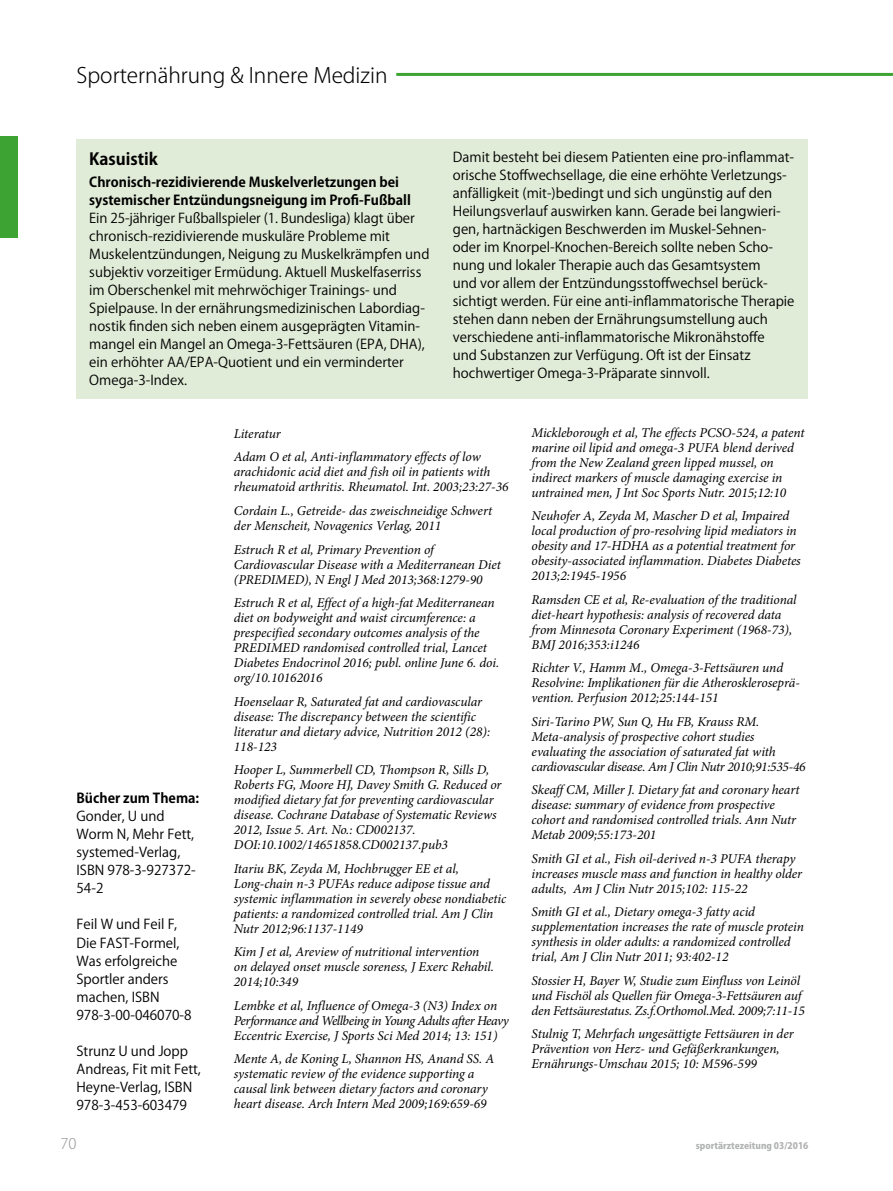
<style>
.page{position:relative;width:893px;height:1191px;background:#fff}
.page>*{position:absolute;margin:0;border:0;box-sizing:border-box;transform-origin:0 0}
.t1{font:300 21px "Koz Go Pro";color:#000}
.t2{font:700 16.5px "Koz Go Pro";color:#000}
.t3{font:300 14.7px "Koz Go Pro";color:#9c9d9d}
.t4{font:italic 13.5px/15px "Minion Pro";letter-spacing:-.005em;color:#000}
.t5{font:13.5px/18px "Koz Go Pro";color:#000}
.t6{font:700 13.5px/18px "Koz Go Pro";color:#000}
.t7{font:800 9px "Koz Go Pro";color:#b1b2b3}
</style>
<div class="page">
<div style="left:77px;top:139px;width:731px;height:260px;background:#e1ecd8"></div>
<div style="left:0;top:136px;width:18px;height:102px;background:#3da434"></div>
<hr style="left:396px;top:73px;width:497px;height:3px;background:#3da434">
<h1 class="t1" style="left:77px;top:61px;width:312px">Sporternährung &amp; Innere Medizin</h1>
<p class="t2" style="left:89px;top:148px;width:70px">Kasuistik</p>
<p class="t6" style="left:89px;top:174px;width:323px">Chronisch-rezidivierende Muskelverletzungen bei systemischer Entzündungsneigung im Profi-Fußball</p>
<p class="t5" style="left:89px;top:209px;width:342px">Ein 25-jähriger Fußballspieler (1. Bundesliga) klagt über chronisch-rezidivierende muskuläre Probleme mit Muskelentzündungen, Neigung zu Muskelkrämpfen und subjektiv vorzeitiger Ermüdung. Aktuell Muskelfaserriss im Oberschenkel mit mehrwöchiger Trainings- und Spielpause. In der ernährungsmedizinischen Labordiag&shy;nostik finden sich neben einem ausgeprägten Vitamin&shy;mangel ein Mangel an Omega-3-Fettsäuren (EPA, DHA), ein erhöhter AA/EPA-Quotient und ein verminderter Omega-3-Index.</p>
<p class="t5" style="left:453px;top:149px;width:343px">Damit besteht bei diesem Patienten eine pro-inflammat&shy;orische Stoffwechsellage, die eine erhöhte Verletzungs&shy;anfälligkeit (mit-)bedingt und sich ungünstig auf den Heilungsverlauf auswirken kann. Gerade bei langwieri&shy;gen, hartnäckigen Beschwerden im Muskel-Sehnen&shy;oder im Knorpel-Knochen-Bereich sollte neben Scho&shy;nung und lokaler Therapie auch das Gesamtsystem<br>und vor allem der Entzündungsstoffwechsel berück&shy;sichtigt werden. Für eine anti-inflammatorische Therapie stehen dann neben der Ernährungsumstellung auch verschiedene anti-inflammatorische Mikronähstoffe<br>und Substanzen zur Verfügung. Oft ist der Einsatz hochwertiger Omega-3-Präparate sinnvoll.</p>
<p class="t6" style="left:77px;top:790px;width:124px">Bücher zum Thema:</p>
<p class="t5" style="left:77px;top:808px;width:121px">Gonder, U und<br>Worm N, Mehr Fett, systemed-Verlag,<br>ISBN 978-3-927372-<br>54-2</p>
<p class="t5" style="left:77px;top:916px;width:117px">Feil W und Feil F,<br>Die FAST-Formel,<br>Was erfolgreiche<br>Sportler anders machen, ISBN<br>978-3-00-046070-8</p>
<p class="t5" style="left:77px;top:1042px;width:126px">Strunz U und Jopp<br>Andreas, Fit mit Fett,<br>Heyne-Verlag, ISBN<br>978-3-453-603479</p>
<p class="t4" style="left:234px;top:422px;width:248px;line-height:23.5px">Literatur<br>Adam O et al, Anti-inflammatory effects of low</p>
<p class="t4" style="left:234px;top:464px;width:276px">arachidonic acid diet and fish oil in patients with rheumatoid arthritis. Rheumatol. Int. 2003;23:27-36</p>
<p class="t4" style="left:234px;top:503px;width:260px">Cordain L., Getreide- das zweischneidige Schwert der Menscheit, Novagenics Verlag, 2011</p>
<p class="t4" style="left:234px;top:541px;width:269px">Estruch R et al, Primary Prevention of<br>Cardiovascular Disease with a Mediterranean Diet (PREDIMED), N Engl J Med 2013;368:1279-90</p>
<p class="t4" style="left:234px;top:595px;width:267px">Estruch R et al, Effect of a high-fat Mediterranean diet on bodyweight and waist circumference: a prespecified secondary outcomes analysis of the PREDIMED randomised controlled trial, Lancet Diabetes Endocrinol 2016; publ. online June 6. doi. org/10.10162016</p>
<p class="t4" style="left:234px;top:693px;width:258px">Hoenselaar R, Saturated fat and cardiovascular disease: The discrepancy between the scientific literatur and dietary advice, Nutrition 2012 (28):<br>118-123</p>
<p class="t4" style="left:234px;top:762px;width:269px">Hooper L, Summerbell CD, Thompson R, Sills D, Roberts FG, Moore HJ, Davey Smith G. Reduced or modified dietary fat for preventing cardiovascular disease. Cochrane Database of Systematic Reviews 2012, Issue 5. Art. No.: CD002137.<br>DOI:10.1002/14651858.CD002137.pub3</p>
<p class="t4" style="left:234px;top:860px;width:274px">Itariu BK, Zeyda M, Hochbrugger EE et al, Long-chain n-3 PUFAs reduce adipose tissue and systemic inflammation in severely obese nondiabetic patients: a randomized controlled trial. Am J Clin Nutr 2012;96:1137-1149</p>
<p class="t4" style="left:234px;top:944px;width:262px">Kim J et al, Areview of nutritional intervention on delayed onset muscle soreness, J Exerc Rehabil.<br>2014;10:349</p>
<p class="t4" style="left:234px;top:997px;width:276px">Lembke et al, Influence of Omega-3 (N3) Index on<br>Performance and Wellbeing in Young Adults after Heavy<br>Eccentric Exercise, J Sports Sci Med 2014; 13: 151)</p>
<p class="t4" style="left:234px;top:1051px;width:262px">Mente A, de Koning L, Shannon HS, Anand SS. A systematic review of the evidence supporting a causal link between dietary factors and coronary heart disease. Arch Intern Med 2009;169:659-69</p>
<p class="t4" style="left:532px;top:425px;width:275px">Mickleborough et al, The effects PCSO-524, a patent marine oil lipid and omega-3 PUFA blend derived from the New Zealand green lipped mussel, on indirect markers of muscle damaging exercise in untrained men, J Int Soc Sports Nutr. 2015;12:10</p>
<p class="t4" style="left:532px;top:508px;width:271px">Neuhofer A, Zeyda M, Mascher D et al, Impaired local production of pro-resolving lipid mediators in obesity and 17-HDHA as a potential treatment for obesity-associated inflammation. Diabetes Diabetes 2013;2:1945-1956</p>
<p class="t4" style="left:532px;top:592px;width:267px">Ramsden CE et al, Re-evaluation of the traditional diet-heart hypothesis: analysis of recovered data from Minnesota Coronary Experiment (1968-73), BMJ 2016;353:i1246</p>
<p class="t4" style="left:532px;top:660px;width:270px">Richter V., Hamm M., Omega-3-Fettsäuren und<br>Resolvine: Implikationen für die Atheroskleroseprä&shy;vention. Perfusion 2012;25:144-151</p>
<p class="t4" style="left:532px;top:714px;width:276px">Siri-Tarino PW, Sun Q, Hu FB, Krauss RM.<br>Meta-analysis of prospective cohort studies evaluating the association of saturated fat with cardiovascular disease. Am J Clin Nutr 2010;91:535-46</p>
<p class="t4" style="left:532px;top:782px;width:270px">Skeaff CM, Miller J. Dietary fat and coronary heart disease: summary of evidence from prospective cohort and randomised controlled trials. Ann Nutr Metab 2009;55:173-201</p>
<p class="t4" style="left:532px;top:851px;width:272px">Smith GI et al., Fish oil-derived n-3 PUFA therapy increases muscle mass and function in healthy older adults, Am J Clin Nutr 2015;102: 115-22</p>
<p class="t4" style="left:532px;top:904px;width:274px">Smith GI et al., Dietary omega-3 fatty acid supplementation increases the rate of muscle protein synthesis in older adults: a randomized controlled trial, Am J Clin Nutr 2011; 93:402-12</p>
<p class="t4" style="left:532px;top:973px;width:275px">Stossier H, Bayer W, Studie zum Einfluss von Leinöl und Fischöl als Quellen für Omega-3-Fettsäuren auf den Fettsäurestatus. Zs.f.Orthomol.Med. 2009;7:11-15</p>
<p class="t4" style="left:532px;top:1026px;width:264px">Stulnig T, Mehrfach ungesättigte Fettsäuren in der<br>Prävention von Herz- und Gefäßerkrankungen,<br>Ernährungs-Umschau 2015; 10: M596-599</p>
<p class="t3" style="left:60px;top:1133px;width:18px">70</p>
<p class="t7" style="left:696px;top:1139px;width:114px">sportärztezeitung 03/2016</p>
</div>
